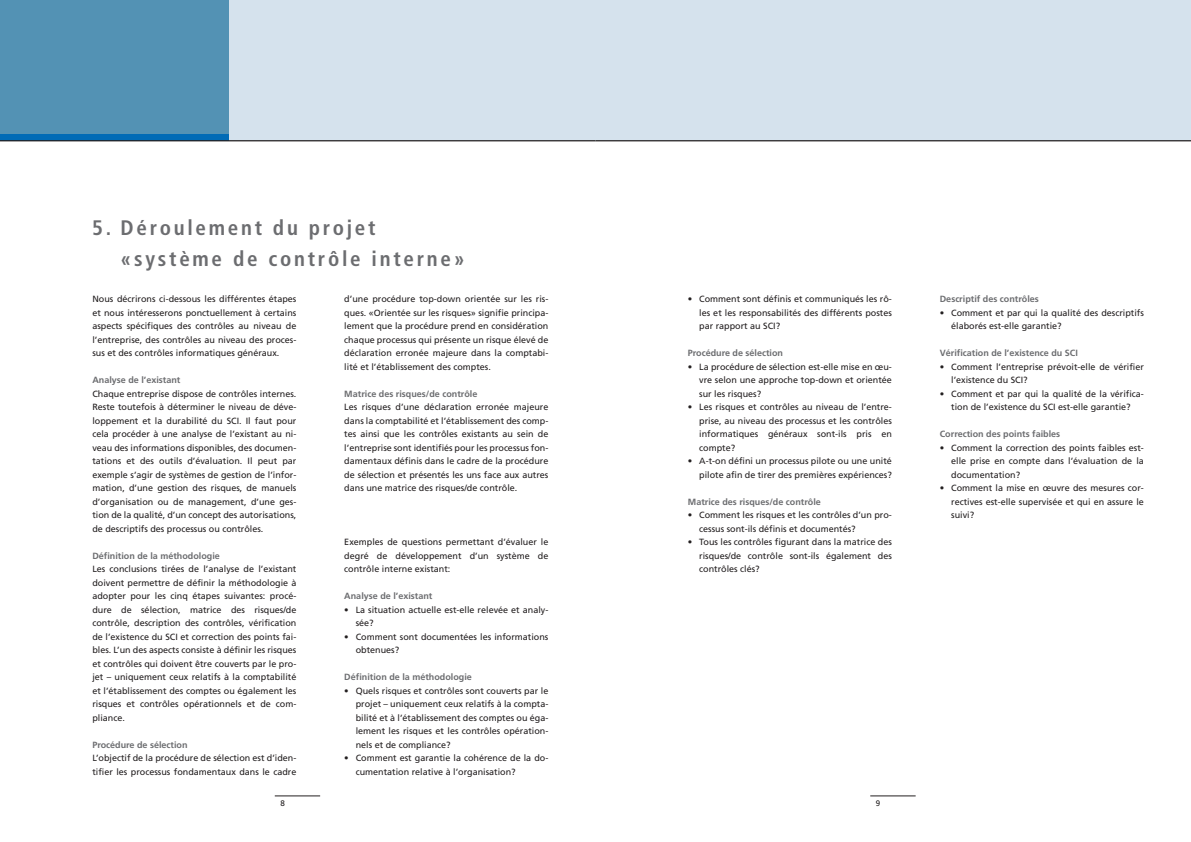
<style>
.page{position:relative;width:1191px;height:842px;background:#fff}
.page>*{position:absolute;margin:0;border:0;box-sizing:border-box;transform-origin:0 0}
.t1{font:700 condensed 21px/31.5px "Frutiger";letter-spacing:.13em;color:#6c6d70}
.t2{font:9px/13.5px "Frutiger";color:#231f20;text-align:justify}
.t3{font:700 9px "Frutiger";color:#6c6d70}
.t4{font:8px "Frutiger";color:#231f20}
</style>
<div class="page">
<hr style="left:870px;top:796px;width:45px;height:1px;background:#231f20">
<hr style="left:275px;top:796px;width:45px;height:1px;background:#231f20">
<div style="left:0;top:0;width:595px;height:141px;background:#d5e2ed"></div>
<div style="left:0;top:0;width:229px;height:135px;background:#5392b4"></div>
<div style="left:0;top:135px;width:229px;height:6px;background:#006bb6"></div>
<hr style="left:0;top:140px;width:595px;height:1px;background:#231f20">
<div style="left:595px;top:0;width:595px;height:141px;background:#d5e2ed"></div>
<hr style="left:595px;top:140px;width:595px;height:1px;background:#231f20">
<h1 class="t1" style="left:121px;top:213px;width:346px;text-indent:-28px">5. Déroulement du projet «système de contrôle interne»</h1>
<p class="t2" style="left:92px;top:293px;width:206px">Nous décrirons ci-dessous les différentes étapes et nous intéresserons ponctuellement à certains aspects spécifiques des contrôles au niveau de l’entreprise, des contrôles au niveau des proces&shy;sus et des contrôles informatiques généraux.</p>
<p class="t3" style="left:92px;top:377px;width:90px">Analyse de l’existant</p>
<p class="t2" style="left:92px;top:388px;width:206px">Chaque entreprise dispose de contrôles internes.<br>Reste toutefois à déterminer le niveau de déve&shy;loppement et la durabilité du SCI. Il faut pour cela procéder à une analyse de l’existant au ni&shy;veau des informations disponibles, des documen&shy;tations et des outils d’évaluation. Il peut par exemple s’agir de systèmes de gestion de l’infor&shy;mation, d’une gestion des risques, de manuels d’organisation ou de management, d’une ges&shy;tion de la qualité, d’un concept des autorisations, de descriptifs des processus ou contrôles.</p>
<p class="t3" style="left:92px;top:552px;width:129px">Définition de la méthodologie</p>
<p class="t2" style="left:92px;top:563px;width:206px">Les conclusions tirées de l’analyse de l’existant doivent permettre de définir la méthodologie à adopter pour les cinq étapes suivantes: procé&shy;dure de sélection, matrice des risques/de contrôle, description des contrôles, vérification de l’existence du SCI et correction des points fai&shy;bles. L’un des aspects consiste à définir les risques et contrôles qui doivent être couverts par le pro&shy;jet – uniquement ceux relatifs à la comptabilité et l’établissement des comptes ou également les risques et contrôles opérationnels et de com&shy;pliance.</p>
<p class="t3" style="left:92px;top:741px;width:97px">Procédure de sélection</p>
<p class="t2" style="left:92px;top:752px;width:206px">L’objectif de la procédure de sélection est d’iden&shy;tifier les processus fondamentaux dans le cadre</p>
<p class="t2" style="left:344px;top:293px;width:206px">d’une procédure top-down orientée sur les ris&shy;ques. «Orientée sur les risques» signifie principa&shy;lement que la procédure prend en considération chaque processus qui présente un risque élevé de déclaration erronée majeure dans la comptabi&shy;lité et l’établissement des comptes.</p>
<p class="t3" style="left:344px;top:390px;width:134px">Matrice des risques/de contrôle</p>
<p class="t2" style="left:344px;top:401px;width:206px">Les risques d’une déclaration erronée majeure dans la comptabilité et l’établissement des comp&shy;tes ainsi que les contrôles existants au sein de l’entreprise sont identifiés pour les processus fon&shy;damentaux définis dans le cadre de la procédure de sélection et présentés les uns face aux autres dans une matrice des risques/de contrôle.</p>
<p class="t2" style="left:344px;top:536px;width:206px">Exemples de questions permettant d’évaluer le degré de développement d’un système de contrôle interne existant:</p>
<p class="t3" style="left:344px;top:593px;width:90px">Analyse de l’existant</p>
<p class="t2" style="left:356px;top:604px;width:194px;text-indent:-11px">• La situation actuelle est-elle relevée et analy&shy;sée?</p>
<p class="t2" style="left:356px;top:631px;width:194px;text-indent:-11px">• Comment sont documentées les informations obtenues?</p>
<p class="t3" style="left:344px;top:674px;width:129px">Définition de la méthodologie</p>
<p class="t2" style="left:356px;top:685px;width:194px;text-indent:-11px">• Quels risques et contrôles sont couverts par le projet – uniquement ceux relatifs à la compta&shy;bilité et à l’établissement des comptes ou éga&shy;lement les risques et les contrôles opération&shy;nels et de compliance?</p>
<p class="t2" style="left:356px;top:752px;width:194px;text-indent:-11px">• Comment est garantie la cohérence de la do&shy;cumentation relative à l’organisation?</p>
<p class="t2" style="left:699px;top:293px;width:194px;text-indent:-11px">• Comment sont définis et communiqués les rô&shy;les et les responsabilités des différents postes par rapport au SCI?</p>
<p class="t3" style="left:688px;top:350px;width:97px">Procédure de sélection</p>
<p class="t2" style="left:699px;top:361px;width:194px;text-indent:-11px">• La procédure de sélection est-elle mise en œu&shy;vre selon une approche top-down et orientée sur les risques?</p>
<p class="t2" style="left:699px;top:401px;width:194px;text-indent:-11px">• Les risques et contrôles au niveau de l’entre&shy;prise, au niveau des processus et les contrôles informatiques généraux sont-ils pris en compte?</p>
<p class="t2" style="left:688px;top:455px;width:206px;text-align:right">• A-t-on défini un processus pilote ou une unité pilote afin de tirer des premières expériences?</p>
<p class="t3" style="left:688px;top:498px;width:134px">Matrice des risques/de contrôle</p>
<p class="t2" style="left:699px;top:509px;width:194px;text-indent:-11px">• Comment les risques et les contrôles d’un pro&shy;cessus sont-ils définis et documentés?</p>
<p class="t2" style="left:699px;top:536px;width:194px;text-indent:-11px">• Tous les contrôles figurant dans la matrice des risques/de contrôle sont-ils également des contrôles clés?</p>
<p class="t4" style="left:280px;top:800px;width:6px">8</p>
<p class="t4" style="left:876px;top:800px;width:6px">9</p>
<p class="t3" style="left:939px;top:296px;width:100px">Descriptif des contrôles</p>
<p class="t2" style="left:951px;top:307px;width:194px;text-indent:-11px">• Comment et par qui la qualité des descriptifs élaborés est-elle garantie?</p>
<p class="t3" style="left:939px;top:350px;width:140px">Vérification de l’existence du SCI</p>
<p class="t2" style="left:951px;top:361px;width:194px;text-indent:-11px">• Comment l’entreprise prévoit-elle de vérifier l’existence du SCI?</p>
<p class="t2" style="left:939px;top:388px;width:206px;text-align:center">• Comment et par qui la qualité de la vérifica&shy;tion de l’existence du SCI est-elle garantie?</p>
<p class="t3" style="left:939px;top:431px;width:122px">Correction des points faibles</p>
<p class="t2" style="left:951px;top:442px;width:194px;text-indent:-11px">• Comment la correction des points faibles est&shy;elle prise en compte dans l’évaluation de la documentation?</p>
<p class="t2" style="left:951px;top:482px;width:194px;text-indent:-11px">• Comment la mise en œuvre des mesures cor&shy;rectives est-elle supervisée et qui en assure le suivi?</p>
</div>
